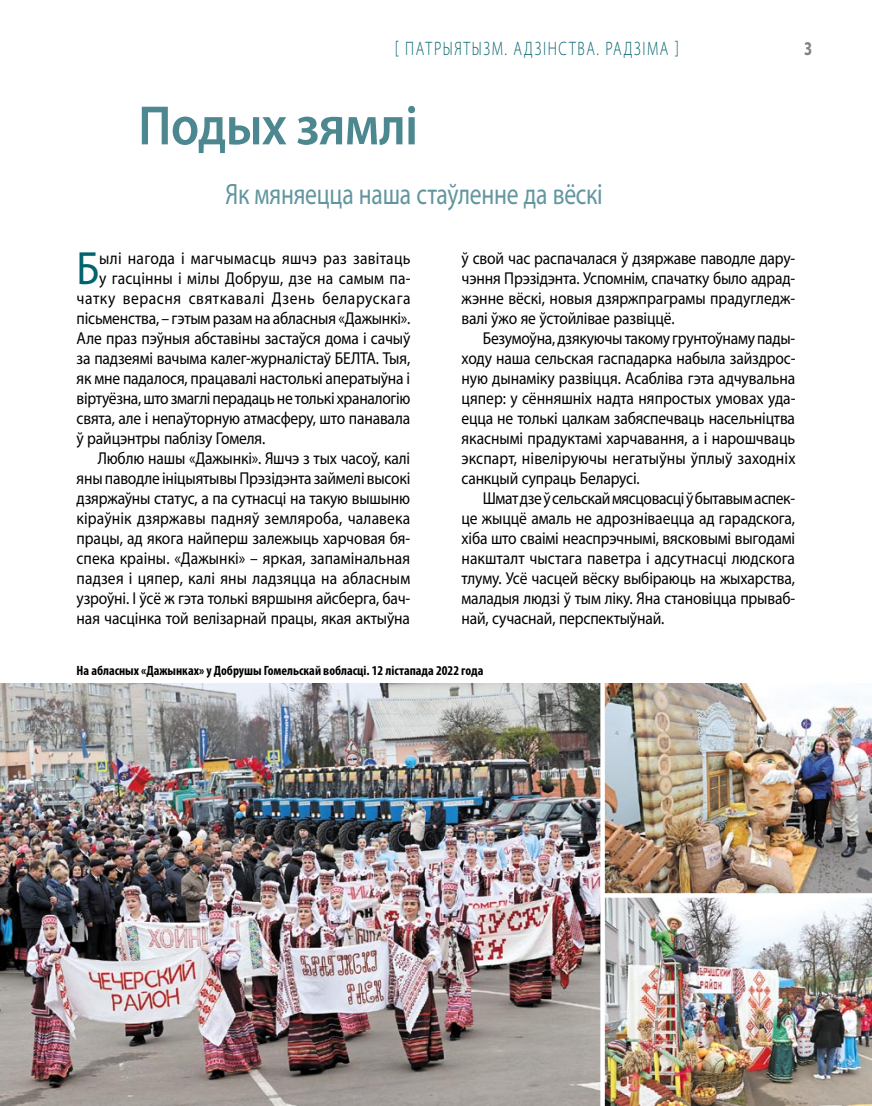
<style>
.page{position:relative;width:872px;height:1106px;background:#fff}
.page>*{position:absolute;margin:0;border:0;box-sizing:border-box;transform-origin:0 0}
.t1{font:600 55.8px "Myriad Pro";letter-spacing:-.01em;color:#4d8891;scale:.9 1}
.t2{font:46.8px "Myriad Pro";color:#00636d;scale:.9 1}
.t3{font:29.55px "Myriad Pro";letter-spacing:-.01em;color:#62969f;scale:.8 1}
.t4{font:300 19.5px "Myriad Pro";letter-spacing:.11em;color:#00636d;scale:.75 1}
.t5{font:700 19.5px "Myriad Pro";color:#808285;scale:.75 1}
.t6{font:17.25px/20px "Myriad Pro";letter-spacing:-.01em;color:#000;text-align:justify;scale:.9 1}
.t7{font:17.25px "Myriad Pro";letter-spacing:.01em;color:#000;scale:.9 1}
.t8{font:17.25px "Myriad Pro";letter-spacing:.035em;color:#000;scale:.9 1}
.t9{font:17.25px "Myriad Pro";letter-spacing:.02em;color:#000;scale:.9 1}
.t10{font:700 condensed 13.5px "Myriad Pro";color:#000}
</style>
<div class="page">
<img style="left:0;top:683px;width:600px;height:423px">
<img style="left:605px;top:683px;width:267px;height:210px">
<img style="left:605px;top:897px;width:267px;height:209px">
<svg style="left:605px;top:893px;width:267px;height:1px"></svg>
<p class="t4" style="left:395px;top:38px;width:380px">[ Патрыятызм. Адзінства. Радзіма ]</p>
<p class="t5" style="left:804px;top:36px;width:12px">3</p>
<h1 class="t1" style="left:138px;top:90px;width:312px">Подых зямлі</h1>
<h3 class="t3" style="left:225px;top:176px;width:473px">Як мяняецца наша стаўленне да вёскі</h3>
<p class="t6" style="left:461px;top:248px;width:372px">ў свой час распачалася ў дзяржаве паводле дару&shy;чэння Прэзідэнта. Успомнім, спачатку было адрад&shy;жэнне вёскі, новыя дзяржпраграмы прадугледж&shy;валі ўжо яе ўстойлівае развіццё.</p>
<p class="t6" style="left:461px;top:328px;width:373px;text-indent:21px">Безумоўна, дзякуючы такому грунтоўнаму пады&shy;ходу наша сельская гаспадарка набыла зайздрос&shy;ную дынаміку развіцця. Асабліва гэта адчувальна цяпер: у сённяшніх надта няпростых умовах уда&shy;ецца не толькі цалкам забяспечваць насельніцтва якаснымі прадуктамі харчавання, а і нарошчваць экспарт, нівеліруючы негатыўны ўплыў заходніх санкцый супраць Беларусі.</p>
<p class="t6" style="left:461px;top:487px;width:372px;text-indent:21px">Шмат дзе ў сельскай мясцовасці ў бытавым аспек&shy;це жыццё амаль не адрозніваецца ад гарадскога, хіба што сваімі неаспрэчнымі, вясковымі выгодамі накшталт чыстага паветра і адсутнасці людскога тлуму. Усё часцей вёску выбіраюць на жыхарства, маладыя людзі ў тым ліку. Яна становіцца прываб&shy;най, сучаснай, перспектыўнай.</p>
<p class="t10" style="left:77px;top:662px;width:408px">На абласных «Дажынках» у Добрушы Гомельскай вобласці. 12 лістапада 2022 года</p>
<h2 class="t2" style="left:77px;top:239px;width:27px">Б</h2>
<p class="t9" style="left:99px;top:248px;width:347px">ылі нагода і магчымасць яшчэ раз завітаць</p>
<p class="t7" style="left:99px;top:268px;width:348px">у гасцінны і мілы Добруш, дзе на самым па-</p>
<p class="t8" style="left:77px;top:287px;width:372px">чатку верасня святкавалі Дзень беларускага</p>
<p class="t6" style="left:77px;top:308px;width:372px">пісьменства, – гэтым разам на абласныя «Дажынкі».</p>
<p class="t6" style="left:77px;top:328px;width:372px">Але праз пэўныя абставіны застаўся дома і сачыў</p>
<p class="t6" style="left:77px;top:348px;width:372px">за падзеямі вачыма калег-журналістаў БЕЛТА. Тыя,</p>
<p class="t6" style="left:77px;top:368px;width:372px">як мне падалося, працавалі настолькі аператыўна і</p>
<p class="t6" style="left:77px;top:388px;width:372px">віртуёзна, што змаглі перадаць не толькі храналогію</p>
<p class="t6" style="left:77px;top:408px;width:372px">свята, але і непаўторную атмасферу, што панавала</p>
<p class="t6" style="left:77px;top:428px;width:211px">ў райцэнтры паблізу Гомеля.</p>
<p class="t6" style="left:98px;top:448px;width:349px">Люблю нашы «Дажынкі». Яшчэ з тых часоў, калі</p>
<p class="t6" style="left:77px;top:468px;width:372px">яны паводле ініцыятывы Прэзідэнта займелі высокі</p>
<p class="t6" style="left:77px;top:487px;width:372px">дзяржаўны статус, а па сутнасці на такую вышыню</p>
<p class="t7" style="left:77px;top:507px;width:372px">кіраўнік дзяржавы падняў земляроба, чалавека</p>
<p class="t6" style="left:77px;top:527px;width:372px">працы, ад якога найперш залежыць харчовая бя-</p>
<p class="t6" style="left:77px;top:547px;width:372px">спека краіны. «Дажынкі» – яркая, запамінальная</p>
<p class="t7" style="left:77px;top:567px;width:372px">падзея і цяпер, калі яны ладзяцца на абласным</p>
<p class="t6" style="left:77px;top:587px;width:372px">узроўні. І ўсё ж гэта толькі вяршыня айсберга, бач-</p>
<p class="t6" style="left:77px;top:607px;width:372px">ная часцінка той велізарнай працы, якая актыўна</p>
</div>
